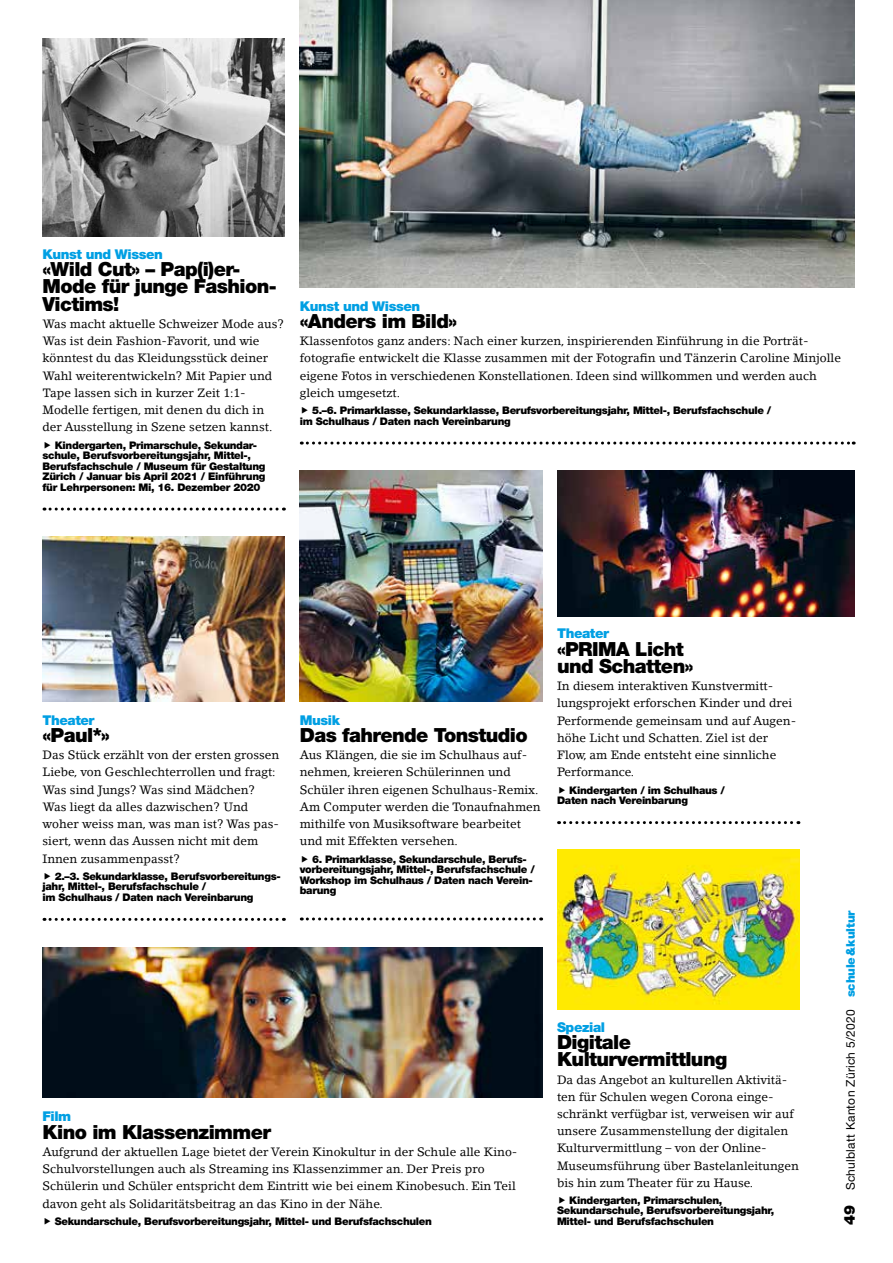
<style>
.page{position:relative;width:893px;height:1263px;background:#fff}
.page>*{position:absolute;margin:0;border:0;box-sizing:border-box;transform-origin:0 0}
.t1{font:900 19.5px/17.2px "Helvetica Neue LT Std";letter-spacing:-.03em;color:#000}
.t2{font:900 15px "Helvetica Neue LT Std";color:#000}
.t3{font:900 13.5px "Helvetica Neue LT Std";letter-spacing:-.03em;color:#009fe3}
.t4{font:12px/17.2px "Lino Letter Std";color:#000}
.t5{font:12px "Helvetica Neue LT Std";letter-spacing:.02em;color:#000}
.t6{font:900 10.5px/10.5px "Helvetica Neue LT Std";letter-spacing:-.03em;color:#000}
.s1{font-weight:900;color:#009fe3}
</style>
<div class="page">
<svg style="left:301px;top:917px;width:241px;height:3px"></svg>
<img style="left:300px;top:0;width:555px;height:288px">
<img style="left:43px;top:536px;width:242px;height:165px">
<img style="left:557px;top:471px;width:298px;height:145px">
<img style="left:557px;top:850px;width:242px;height:160px">
<img style="left:300px;top:471px;width:242px;height:230px">
<img style="left:43px;top:947px;width:499px;height:151px">
<svg style="left:301px;top:442px;width:553px;height:3px"></svg>
<svg style="left:44px;top:918px;width:240px;height:3px"></svg>
<svg style="left:559px;top:821px;width:240px;height:3px"></svg>
<img style="left:43px;top:38px;width:242px;height:199px">
<svg style="left:44px;top:508px;width:240px;height:3px"></svg>
<p class="t3" style="left:43px;top:246px;width:122px">Kunst und Wissen</p>
<h1 class="t1" style="left:43px;top:260px;width:236px">«Wild Cut» – Pap(i)er-<br>Mode für junge Fashion-<br>Victims!</h1>
<p class="t4" style="left:43px;top:315px;width:243px">Was macht aktuelle Schweizer Mode aus?<br>Was ist dein Fashion- Favorit, und wie könntest du das Kleidungsstück deiner Wahl weiterentwickeln? Mit Papier und Tape lassen sich in kurzer Zeit 1:1- Modelle fertigen, mit denen du dich in der Ausstellung in Szene setzen kannst.</p>
<p class="t6" style="left:43px;top:439px;width:225px;text-indent:12px">Kindergarten, Primarschule, Sekundar&shy;schule, Berufsvorbereitungsjahr, Mittel-, Berufsfachschule / Museum für Gestaltung Zürich / Januar bis April 2021 / Einführung für Lehrpersonen: Mi, 16. Dezember 2020</p>
<p class="t3" style="left:300px;top:298px;width:122px">Kunst und Wissen</p>
<h1 class="t1" style="left:300px;top:312px;width:159px">«Anders im Bild»</h1>
<p class="t4" style="left:300px;top:332px;width:543px">Klassenfotos ganz anders: Nach einer kurzen, inspirierenden Einführung in die Porträt&shy;fotografie entwickelt die Klasse zusammen mit der Fotografin und Tänzerin Caroline Minjolle eigene Fotos in verschiedenen Konstellationen. Ideen sind willkommen und werden auch gleich umgesetzt.</p>
<p class="t6" style="left:300px;top:405px;width:473px;text-indent:12px">5.–6. Primarklasse, Sekundarklasse, Berufsvorbereitungsjahr, Mittel-, Berufsfachschule / im Schulhaus / Daten nach Vereinbarung</p>
<p class="t3" style="left:43px;top:712px;width:54px">Theater</p>
<h1 class="t1" style="left:43px;top:726px;width:69px">«Paul*»</h1>
<p class="t4" style="left:43px;top:746px;width:238px">Das Stück erzählt von der ersten grossen Liebe, von Geschlechterrollen und fragt:<br>Was sind Jungs? Was sind Mädchen?<br>Was liegt da alles dazwischen? Und woher weiss man, was man ist? Was pas&shy;siert, wenn das Aussen nicht mit dem Innen zusammenpasst?</p>
<p class="t6" style="left:43px;top:871px;width:240px;text-indent:12px">2.–3. Sekundarklasse, Berufsvorbereitungs&shy;jahr, Mittel-, Berufsfachschule /<br>im Schulhaus / Daten nach Vereinbarung</p>
<p class="t3" style="left:300px;top:712px;width:42px">Musik</p>
<h1 class="t1" style="left:300px;top:726px;width:229px">Das fahrende Tonstudio</h1>
<p class="t4" style="left:300px;top:746px;width:242px">Aus Klängen, die sie im Schulhaus auf&shy;nehmen, kreieren Schülerinnen und Schüler ihren eigenen Schulhaus- Remix.<br>Am Computer werden die Tonaufnahmen mithilfe von Musiksoftware bearbeitet und mit Effekten versehen.</p>
<p class="t6" style="left:300px;top:853px;width:237px;text-indent:12px">6. Primarklasse, Sekundarschule, Berufs&shy;vorbereitungsjahr, Mittel-, Berufsfachschule / Workshop im Schulhaus / Daten nach Verein&shy;barung</p>
<p class="t3" style="left:557px;top:625px;width:54px">Theater</p>
<h1 class="t1" style="left:557px;top:640px;width:138px">«PRIMA Licht und Schatten»</h1>
<p class="t4" style="left:557px;top:677px;width:241px">In diesem interaktiven Kunstvermitt&shy;lungsprojekt erforschen Kinder und drei Performende gemeinsam und auf Augen&shy;höhe Licht und Schatten. Ziel ist der Flow, am Ende entsteht eine sinnliche Performance.</p>
<p class="t6" style="left:557px;top:784px;width:169px;text-indent:12px">Kindergarten / im Schulhaus /<br>Daten nach Vereinbarung</p>
<p class="t3" style="left:43px;top:1108px;width:30px">Film</p>
<h1 class="t1" style="left:43px;top:1123px;width:230px">Kino im Klassenzimmer</h1>
<p class="t4" style="left:43px;top:1143px;width:475px">Aufgrund der aktuellen Lage bietet der Verein Kinokultur in der Schule alle Kino-Schulvorstellungen auch als Streaming ins Klassenzimmer an. Der Preis pro Schülerin und Schüler entspricht dem Eintritt wie bei einem Kinobesuch. Ein Teil davon geht als Solidaritätsbeitrag an das Kino in der Nähe.</p>
<p class="t6" style="left:55px;top:1216px;width:379px">Sekundarschule, Berufsvorbereitungsjahr, Mittel- und Berufsfachschulen</p>
<p class="t3" style="left:557px;top:1019px;width:50px">Spezial</p>
<h1 class="t1" style="left:557px;top:1033px;width:172px">Digitale<br>Kulturvermittlung</h1>
<p class="t4" style="left:557px;top:1071px;width:243px">Da das Angebot an kulturellen Aktivitä&shy;ten für Schulen wegen Corona einge&shy;schränkt verfügbar ist, verweisen wir auf unsere Zusammenstellung der digitalen Kulturvermittlung – von der Online-- Museumsführung über Bastelanleitungen bis hin zum Theater für zu Hause.</p>
<p class="t6" style="left:557px;top:1195px;width:219px;text-indent:12px">Kindergarten, Primarschulen,<br>Sekundarschule, Berufsvorbereitungsjahr,<br>Mittel- und Berufsfachschulen</p>
<p class="t5" style="left:843px;top:1190px;width:282px;rotate:-90deg">Schulblatt Kanton Zürich 5/2020 <span class="s1">schule&amp;kultur</span></p>
<p class="t2" style="left:840px;top:1225px;width:21px;rotate:-90deg">49</p>
</div>
